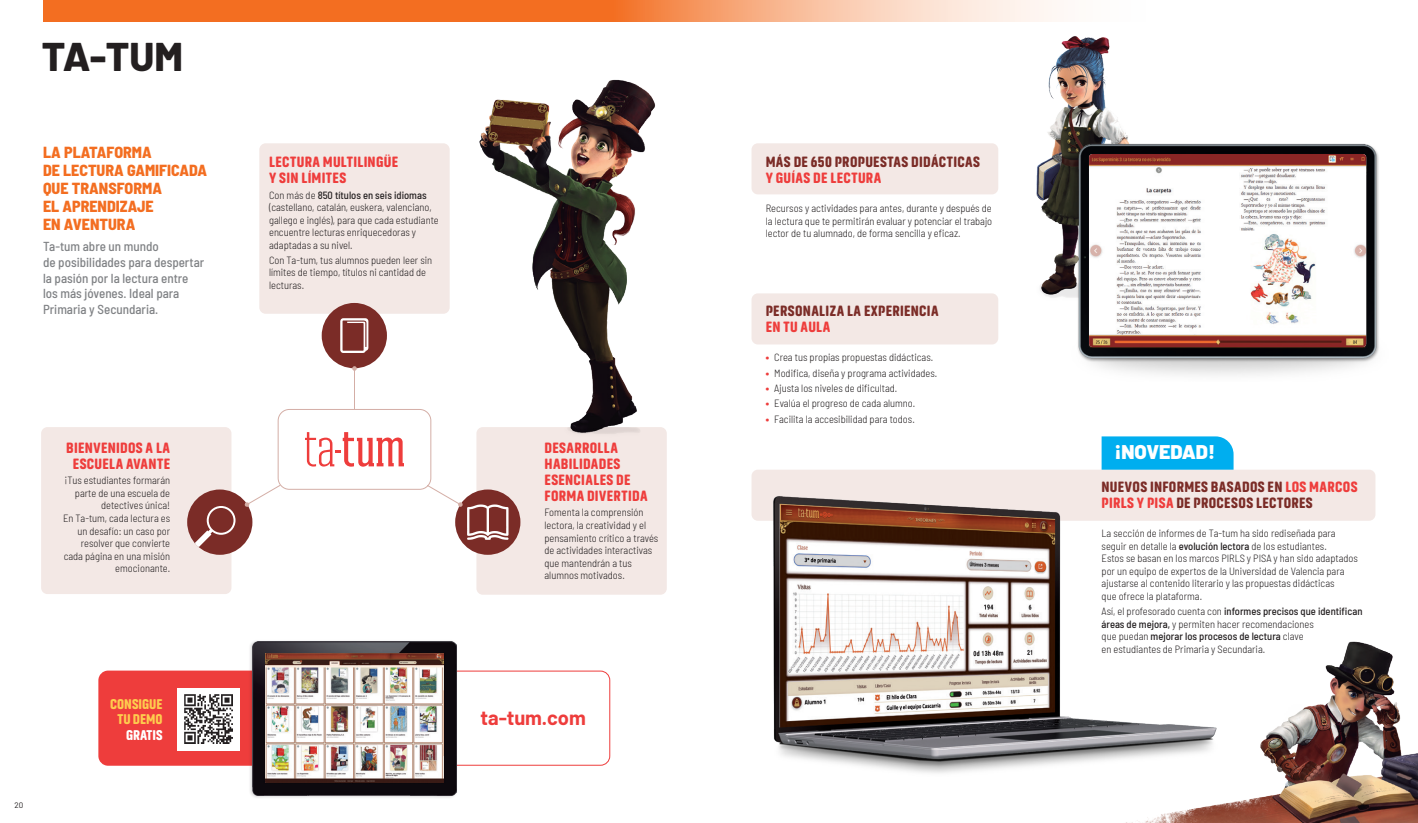
<style>
.page{position:relative;width:1418px;height:823px;background:#fff}
.page>*{position:absolute;margin:0;border:0;box-sizing:border-box;transform-origin:0 0}
._00_Cabecera_Título{font:800 40px "Barlow";color:#231f20}
.Ta-tum_Subtítulos{font:700 20.1px "Barlow";color:#ee3d3c}
._00_Novedad{font:900 19.8px "Barlow";color:#fff}
._00_Cabecera_Párrafos_Subtítulo{font:800 semi-condensed 16px/18px "Barlow";color:#f36e21}
.Ta-tum_Subtítulos-2{font:900 15px/16px "Akhand Soft";letter-spacing:.02em;color:#7b2c27}
.Ta-tum_Subtítulos-3{font:900 15px/16px "Akhand Soft";letter-spacing:.02em;color:#ee3d3c}
.Ta-tum_Destacado{font:900 14.2px/15.2px "Akhand Soft";color:#fecc4e;text-align:right}
._00_Cabecera_Párrafo_Principal{font:500 semi-condensed 13px/15.6px "Barlow";color:#808285}
.Texto_Ta-tum{font:300 semi-condensed 10.5px/12.5px "Barlow";color:#231f20}
.Ta-tum_Subtítulos-4{font:300 semi-condensed 10.5px/12.5px "Barlow";color:#231f20;text-align:right}
.t1{font:8px "Barlow";color:#231f20}
.s1{color:#fff}
.s2{font-weight:500}
.s3{color:#ee3d3c}
.s4{font-weight:900;color:#ee3d3c}
</style>
<div class="page">
<svg style="left:43px;top:0;width:932px;height:21px;background:#f58a4b"></svg>
<div style="left:1101px;top:436px;width:132px;height:33px;background:#00aeef"></div>
<img style="left:975px;top:0;width:143px;height:298px">
<div style="left:259px;top:143px;width:190px;height:170px;background:#f3e8e5;border-radius:6px"></div>
<div style="left:751px;top:143px;width:247px;height:51px;background:#f3e8e5;border-radius:6px"></div>
<div style="left:751px;top:293px;width:247px;height:51px;background:#f3e8e5;border-radius:6px"></div>
<div style="left:751px;top:469px;width:624px;height:51px;background:#f3e8e5;border-radius:6px"></div>
<div style="left:41px;top:427px;width:190px;height:166px;background:#f3e8e5;border-radius:6px"></div>
<div style="left:476px;top:427px;width:190px;height:167px;background:#f3e8e5;border-radius:6px"></div>
<div style="left:322px;top:303px;width:65px;height:65px;background:#7b2c27;border-radius:50%"></div>
<svg style="left:340px;top:318px;width:28px;height:35px"></svg>
<div style="left:455px;top:489px;width:65px;height:65px;background:#7b2c27;border-radius:50%"></div>
<div style="left:187px;top:489px;width:65px;height:65px;background:#7b2c27;border-radius:50%"></div>
<div style="left:207px;top:505px;width:28px;height:29px;border:2px solid #fff;border-radius:50%"></div>
<svg style="left:189px;top:528px;width:24px;height:24px"></svg>
<hr style="left:354px;top:368px;width:1px;height:41px;background:#d4aea6">
<svg style="left:352px;top:366px;width:5px;height:4px"></svg>
<svg style="left:244px;top:484px;width:37px;height:23px"></svg>
<div style="left:278px;top:409px;width:153px;height:80px;background:#fff;border-radius:11px"></div>
<div style="left:278px;top:409px;width:153px;height:80px;border:1px solid #d4aea6;border-radius:11px"></div>
<svg style="left:305px;top:432px;width:99px;height:34px"></svg>
<img style="left:1060px;top:126px;width:319px;height:249px">
<img style="left:1089px;top:154px;width:277px;height:193px">
<img style="left:444px;top:79px;width:223px;height:382px">
<img style="left:1137px;top:641px;width:280px;height:181px">
<div style="left:412px;top:670px;width:198px;height:95px;border:1px solid #ee3d3c;border-radius:9px"></div>
<div style="left:98px;top:670px;width:199px;height:95px;background:#ee3d3c;border-radius:10px"></div>
<div style="left:177px;top:687px;width:62px;height:63px;background:#fff"></div>
<img style="left:184px;top:694px;width:48px;height:49px">
<div style="left:248px;top:638px;width:210px;height:160px;background:#231f20;opacity:.2"></div>
<img style="left:253px;top:640px;width:203px;height:154px">
<img style="left:751px;top:477px;width:486px;height:312px">
<img style="left:265px;top:653px;width:179px;height:129px">
<svg style="left:426px;top:484px;width:82px;height:55px"></svg>
<p class="_00_Cabecera_Título" style="left:42px;top:26px;width:143px">TA-TUM</p>
<p class="_00_Cabecera_Párrafos_Subtítulo" style="left:43px;top:142px;width:165px">LA PLATAFORMA<br>DE LECTURA GAMIFICADA<br>QUE TRANSFORMA<br>EL APRENDIZAJE<br>EN AVENTURA</p>
<p class="_00_Cabecera_Párrafo_Principal" style="left:43px;top:238px;width:163px">Ta-tum abre un mundo<br>de posibilidades para despertar la pasión por la lectura entre los más jóvenes. Ideal para<br>Primaria y Secundaria.</p>
<p class="Ta-tum_Subtítulos-3" style="left:66px;top:439px;width:105px;text-align:center">BIENVENIDOS A LA<br>ESCUELA AVANTE</p>
<p class="Ta-tum_Subtítulos-4" style="left:63px;top:473px;width:109px">¡Tus estudiantes formarán parte de una escuela de detectives única!<br>En Ta-tum, cada lectura es un desafío: un caso por resolver que convierte cada página en una misión emocionante.</p>
<p class="t1" style="left:15px;top:798px;width:10px">20</p>
<p class="Ta-tum_Destacado" style="left:110px;top:696px;width:54px">CONSIGUE<br>TU DEMO<br><span class="s1">GRATIS</span></p>
<p class="Ta-tum_Subtítulos-3" style="left:269px;top:154px;width:130px">LECTURA MULTILINGÜE<br>Y SIN LÍMITES</p>
<p class="Texto_Ta-tum" style="left:269px;top:187px;width:171px">Con más de <span class="s2">850 títulos en seis idiomas </span>(castellano, catalán, euskera, valenciano, gallego e inglés), para que cada estudiante encuentre lecturas enriquecedoras y adaptadas a su nivel.</p>
<p class="Texto_Ta-tum" style="left:269px;top:253px;width:165px">Con Ta-tum, tus alumnos pueden leer sin límites de tiempo, títulos ni cantidad de lecturas.</p>
<p class="Ta-tum_Subtítulos-3" style="left:544px;top:439px;width:105px">DESARROLLA<br>HABILIDADES<br>ESENCIALES DE<br>FORMA DIVERTIDA</p>
<p class="Ta-tum_Subtítulos-4" style="left:544px;top:505px;width:115px;text-align:left">Fomenta la comprensión lectora, la creatividad y el pensamiento crítico a través de actividades interactivas que mantendrán a tus alumnos motivados.</p>
<p class="Ta-tum_Subtítulos" style="left:480px;top:702px;width:107px">ta-tum.com</p>
<p class="Ta-tum_Subtítulos-2" style="left:765px;top:153px;width:216px">MÁS DE 650 PROPUESTAS DIDÁCTICAS<br><span class="s3">Y GUÍAS DE LECTURA</span></p>
<p class="Texto_Ta-tum" style="left:765px;top:201px;width:228px;text-align:justify">Recursos y actividades para antes, durante y después de la lectura que te permitirán evaluar y potenciar el trabajo lector de tu alumnado, de forma sencilla y eficaz.</p>
<p class="Ta-tum_Subtítulos-2" style="left:765px;top:302px;width:174px">PERSONALIZA LA EXPERIENCIA<br><span class="s3">EN TU AULA</span></p>
<p class="Texto_Ta-tum" style="left:765px;top:350px;width:169px"><span class="s4">•</span> Crea tus propias propuestas didácticas.</p>
<p class="Texto_Ta-tum" style="left:765px;top:365px;width:173px"><span class="s4">•</span> Modifica, diseña y programa actividades.</p>
<p class="Texto_Ta-tum" style="left:765px;top:381px;width:133px"><span class="s4">•</span> Ajusta los niveles de dificultad.</p>
<p class="Texto_Ta-tum" style="left:765px;top:396px;width:151px"><span class="s4">•</span> Evalúa el progreso de cada alumno.</p>
<p class="Texto_Ta-tum" style="left:765px;top:411px;width:150px"><span class="s4">•</span> Facilita la accesibilidad para todos.</p>
<p class="_00_Novedad" style="left:1114px;top:436px;width:102px">¡NOVEDAD!</p>
<p class="Ta-tum_Subtítulos-2" style="left:1101px;top:478px;width:257px">NUEVOS INFORMES BASADOS EN <span class="s3">LOS MARCOS<br>PIRLS Y PISA</span> DE PROCESOS LECTORES</p>
<p class="Texto_Ta-tum" style="left:1101px;top:526px;width:258px">La sección de informes de Ta-tum ha sido rediseñada para seguir en detalle la <span class="s2">evolución lectora</span> de los estudiantes.<br>Estos se basan en los marcos PIRLS y PISA y han sido adaptados por un equipo de expertos de la Universidad de Valencia para ajustarse al contenido literario y las propuestas didácticas<br>que ofrece la plataforma.</p>
<p class="Texto_Ta-tum" style="left:1101px;top:604px;width:262px">Así, el profesorado cuenta con <span class="s2">informes precisos que identifican áreas de mejora,</span> y permiten hacer recomendaciones<br>que puedan <span class="s2">mejorar los procesos de lectura</span> clave<br>en estudiantes de Primaria y Secundaria.</p>
</div>
